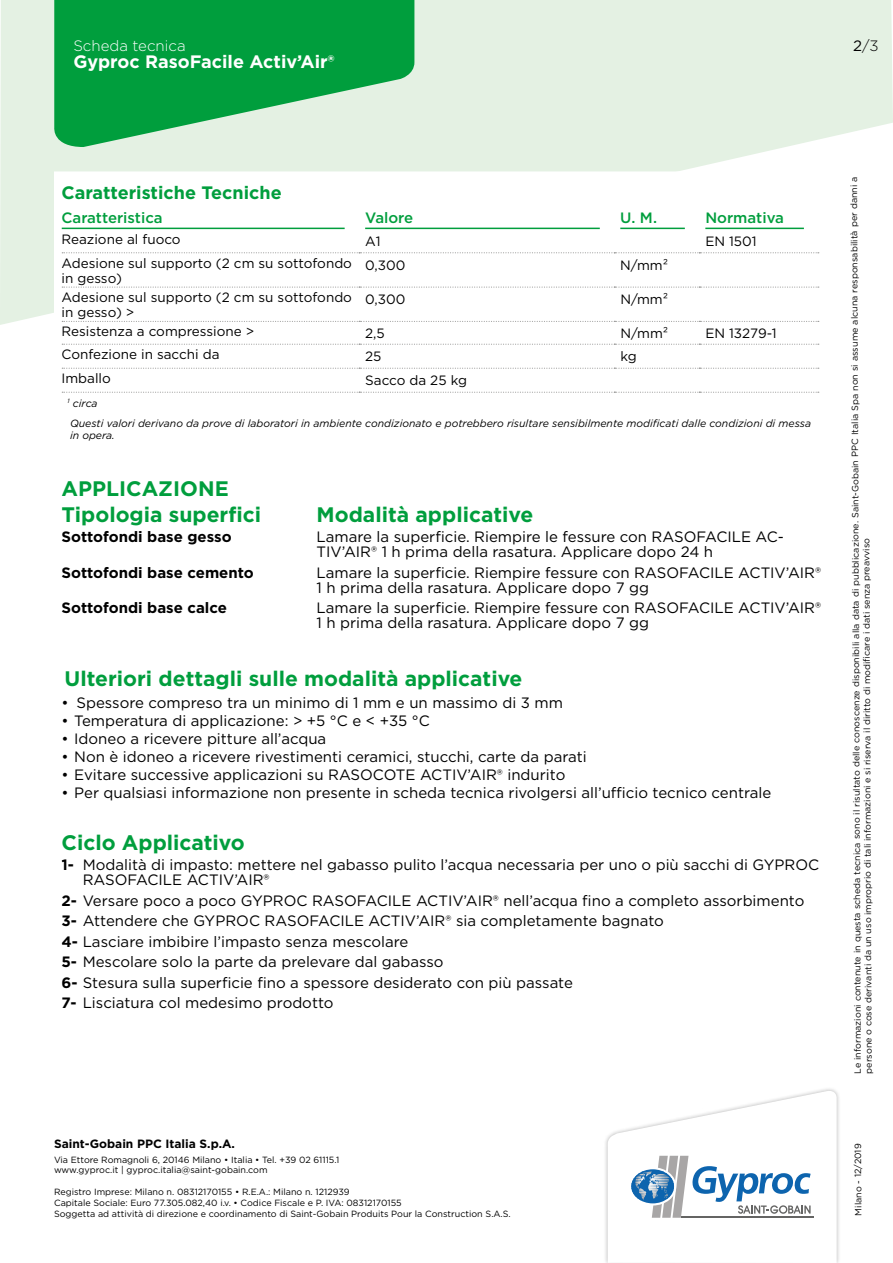
<style>
.page{position:relative;width:893px;height:1263px;background:#fff}
.page>*{position:absolute;margin:0;border:0;box-sizing:border-box;transform-origin:0 0}
.t1{font:700 21px/25.3px "Gotham";color:#009e3d}
.t2{font:700 18px "Gotham";color:#fff}
.t3{font:700 18px "Gotham";color:#009e3d}
.t4{font:15px/20.5px "Gotham";color:#000}
.t5{font:700 15px "Gotham";color:#000}
.t6{font:500 15px "Gotham";color:#009e3d}
.t7{font:300 15px "Gotham";color:#fff}
.t8{font:300 15px "Gotham";color:#000}
.t9{font:13.5px/15px "Gotham";color:#000}
.t10{font:700 12px "Gotham";color:#000}
.t11{font:italic 10.5px/20px "Gotham";color:#000}
.t12{font:9px/10.8px "Gotham";letter-spacing:-.005em;color:#000}
.s1{font-weight:400}
.s2{font-weight:700}
</style>
<div class="page">
<svg style="left:0;top:0;width:893px;height:325px;fill:#e4f1e3"></svg>
<svg style="left:52px;top:0;width:362px;height:147px;background:#34b163"></svg>
<div style="left:603px;top:1086px;width:238px;height:177px;background:#000;opacity:.3"></div>
<svg style="left:608px;top:1089px;width:229px;height:174px"></svg>
<div style="left:58px;top:175px;width:775px;height:891px;background:#fff"></div>
<svg style="left:63px;top:227px;width:755px;height:165px"></svg>
<svg style="left:63px;top:252px;width:756px;height:1px"></svg>
<svg style="left:63px;top:287px;width:756px;height:1px"></svg>
<svg style="left:63px;top:321px;width:756px;height:1px"></svg>
<svg style="left:63px;top:344px;width:756px;height:1px"></svg>
<svg style="left:63px;top:368px;width:756px;height:1px"></svg>
<svg style="left:63px;top:392px;width:756px;height:1px"></svg>
<hr style="left:62px;top:228px;width:283px;height:1px;background:#009e3d">
<hr style="left:365px;top:228px;width:235px;height:1px;background:#009e3d">
<hr style="left:620px;top:228px;width:65px;height:1px;background:#009e3d">
<hr style="left:705px;top:228px;width:99px;height:1px;background:#009e3d">
<p class="t7" style="left:73px;top:36px;width:114px">Scheda tecnica</p>
<p class="t8" style="left:853px;top:36px;width:27px"><span class="s1">2</span>/3</p>
<p class="t2" style="left:73px;top:50px;width:263px">Gyproc RasoFacile Activ’Air®</p>
<p class="t3" style="left:62px;top:181px;width:222px">Caratteristiche Tecniche</p>
<p class="t6" style="left:62px;top:208px;width:103px">Caratteristica</p>
<p class="t6" style="left:365px;top:208px;width:50px">Valore</p>
<p class="t6" style="left:620px;top:208px;width:38px">U. M.</p>
<p class="t6" style="left:705px;top:208px;width:80px">Normativa</p>
<p class="t9" style="left:62px;top:231px;width:121px">Reazione al fuoco</p>
<p class="t9" style="left:365px;top:233px;width:17px">A1</p>
<p class="t9" style="left:705px;top:233px;width:53px">EN 1501</p>
<p class="t9" style="left:62px;top:255px;width:292px">Adesione sul supporto (2 cm su sottofondo in gesso)</p>
<p class="t9" style="left:365px;top:257px;width:42px">0,300</p>
<p class="t9" style="left:620px;top:257px;width:49px">N/mm²</p>
<p class="t9" style="left:62px;top:290px;width:292px">Adesione sul supporto (2 cm su sottofondo in gesso) &gt;</p>
<p class="t9" style="left:365px;top:291px;width:42px">0,300</p>
<p class="t9" style="left:620px;top:291px;width:49px">N/mm²</p>
<p class="t9" style="left:62px;top:324px;width:194px">Resistenza a compressione &gt;</p>
<p class="t9" style="left:365px;top:326px;width:21px">2,5</p>
<p class="t9" style="left:620px;top:326px;width:49px">N/mm²</p>
<p class="t9" style="left:705px;top:326px;width:73px">EN 13279-1</p>
<p class="t9" style="left:62px;top:347px;width:160px">Confezione in sacchi da</p>
<p class="t9" style="left:365px;top:348px;width:18px">25</p>
<p class="t9" style="left:620px;top:348px;width:18px">kg</p>
<p class="t9" style="left:62px;top:371px;width:51px">Imballo</p>
<p class="t9" style="left:365px;top:372px;width:103px">Sacco da 25 kg</p>
<p class="t11" style="left:68px;top:393px;width:745px"><sup>1</sup> circa<br>Questi valori derivano da prove di laboratori in ambiente condizionato e potrebbero risultare sensibilmente modificati dalle condizioni di messa</p>
<p class="t11" style="left:70px;top:425px;width:46px">in opera.</p>
<h1 class="t1" style="left:62px;top:476px;width:201px">APPLICAZIONE<br>Tipologia superfici</h1>
<h1 class="t1" style="left:317px;top:501px;width:218px">Modalità applicative</h1>
<p class="t5" style="left:62px;top:527px;width:172px">Sottofondi base gesso</p>
<p class="t4" style="left:317px;top:529px;width:469px;line-height:15px">Lamare la superficie. Riempire le fessure con RASOFACILE AC-<br>TIV’AIR® 1 h prima della rasatura. Applicare dopo 24 h</p>
<p class="t5" style="left:62px;top:562px;width:194px">Sottofondi base cemento</p>
<p class="t4" style="left:317px;top:565px;width:506px;line-height:15px">Lamare la superficie. Riempire fessure con RASOFACILE ACTIV’AIR®<br>1 h prima della rasatura. Applicare dopo 7 gg</p>
<p class="t5" style="left:62px;top:598px;width:167px">Sottofondi base calce</p>
<p class="t4" style="left:317px;top:600px;width:506px;line-height:15px">Lamare la superficie. Riempire fessure con RASOFACILE ACTIV’AIR®<br>1 h prima della rasatura. Applicare dopo 7 gg</p>
<h1 class="t1" style="left:65px;top:665px;width:459px">Ulteriori dettagli sulle modalità applicative</h1>
<p class="t4" style="left:62px;top:692px;width:503px">• Spessore compreso tra un minimo di 1 mm e un massimo di 3 mm</p>
<p class="t4" style="left:62px;top:710px;width:370px">• Temperatura di applicazione: &gt; +5 °C e &lt; +35 °C</p>
<p class="t4" style="left:62px;top:728px;width:266px">• Idoneo a ricevere pitture all’acqua</p>
<p class="t4" style="left:62px;top:746px;width:527px">• Non è idoneo a ricevere rivestimenti ceramici, stucchi, carte da parati</p>
<p class="t4" style="left:62px;top:764px;width:505px">• Evitare successive applicazioni su RASOCOTE ACTIV’AIR® indurito</p>
<p class="t4" style="left:62px;top:782px;width:711px">• Per qualsiasi informazione non presente in scheda tecnica rivolgersi all’ufficio tecnico centrale</p>
<h1 class="t1" style="left:62px;top:829px;width:185px">Ciclo Applicativo</h1>
<p class="t4" style="left:83px;top:857px;width:738px;line-height:15px;text-indent:-21px"><span class="s2">1-</span> Modalità di impasto: mettere nel gabasso pulito l’acqua necessaria per uno o più sacchi di GYPROC<br>RASOFACILE ACTIV’AIR®</p>
<p class="t4" style="left:62px;top:890px;width:744px"><span class="s2">2-</span> Versare poco a poco GYPROC RASOFACILE ACTIV’AIR® nell’acqua fino a completo assorbimento <span class="s2">3-</span> Attendere che GYPROC RASOFACILE ACTIV’AIR® sia completamente bagnato<br><span class="s2">4-</span> Lasciare imbibire l’impasto senza mescolare<br><span class="s2">5-</span> Mescolare solo la parte da prelevare dal gabasso<br><span class="s2">6-</span> Stesura sulla superficie fino a spessore desiderato con più passate<br><span class="s2">7-</span> Lisciatura col medesimo prodotto</p>
<p class="t10" style="left:54px;top:1135px;width:183px">Saint-Gobain PPC Italia S.p.A.</p>
<p class="t12" style="left:54px;top:1154px;width:287px">Via Ettore Romagnoli 6, 20146 Milano • Italia • Tel. +39 02 61115.1 www.gyproc.it | gyproc.italia@saint-gobain.com</p>
<p class="t12" style="left:54px;top:1186px;width:458px">Registro Imprese: Milano n. 08312170155 • R.E.A.: Milano n. 1212939<br>Capitale Sociale: Euro 77.305.082,40 i.v. • Codice Fiscale e P. IVA: 08312170155<br>Soggetta ad attività di direzione e coordinamento di Saint-Gobain Produits Pour la Construction S.A.S.</p>
<p class="t12" style="left:850px;top:1074px;width:899px;line-height:11.6px;rotate:-90deg">Le informazioni contenute in questa scheda tecnica sono il risultato delle conoscenze disponibili alla data di pubblicazione. Saint-Gobain PPC Italia Spa non si assume alcuna responsabilità per danni a persone o cose derivanti da un uso improprio di tali informazioni e si riserva il diritto di modificare i dati senza preavviso</p>
<p class="t12" style="left:852px;top:1215px;width:74px;rotate:-90deg">Milano - 12/2019</p>
</div>
